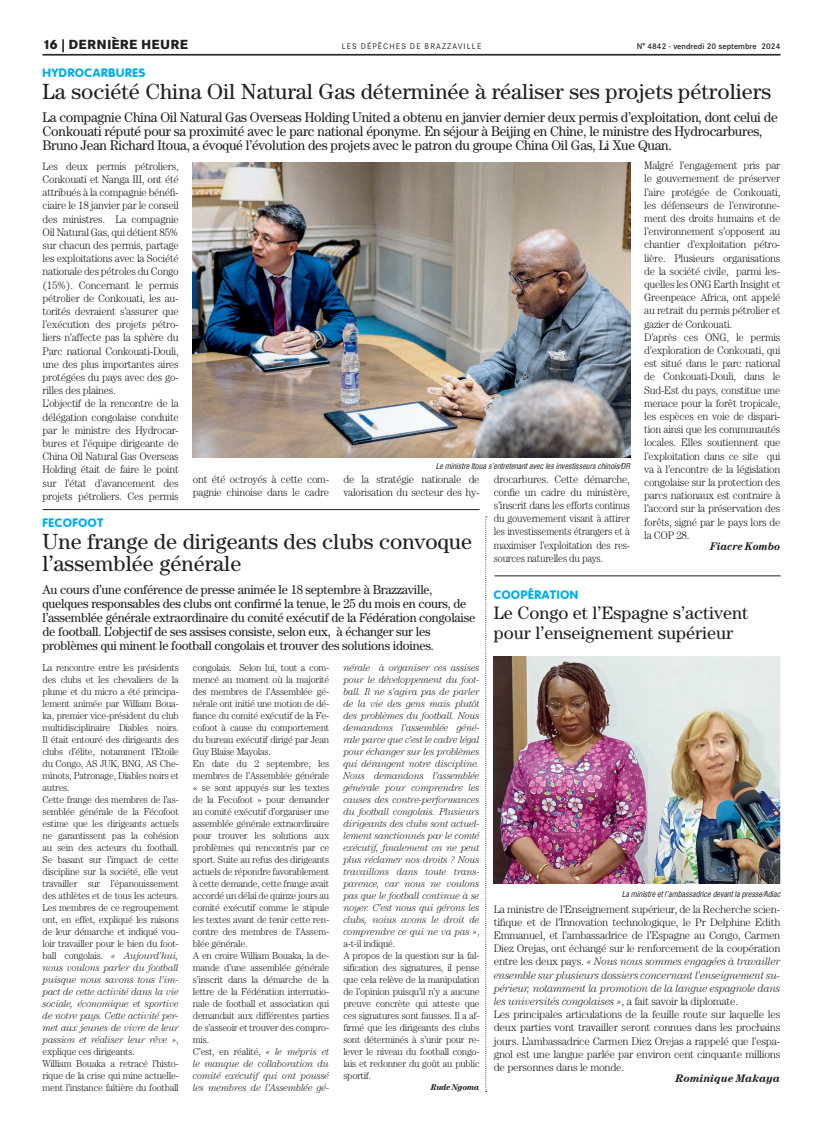
<style>
.page{position:relative;width:823px;height:1134px;background:#fff}
.page>*{position:absolute;margin:0;border:0;box-sizing:border-box;transform-origin:0 0}
.t1{font:22px/22px "Century";color:#231f20}
.t2{font:18px/20px "Century";color:#231f20}
.t3{font:14px/14px "Century";letter-spacing:-.02em;color:#231f20;scale:.96 1}
.t4{font:13px/14px "Century";letter-spacing:-.02em;color:#231f20;scale:.96 1}
.t5{font:800 13px "Corporate SBQ";letter-spacing:.02em;color:#231f20}
.t6{font:800 12px "Corporate Rounded";letter-spacing:.06em;color:#00aeef}
.t7{font:300 11px/13.2px "Century";letter-spacing:-.025em;color:#231f20;scale:.96 1}
.t8{font:300 11px/13.2px "Century";letter-spacing:-.025em;color:#231f20}
.t9{font:italic 700 11px "Century";color:#231f20}
.t10{font:italic 700 11px "Century";color:#231f20;scale:.94 1}
.t11{font:300 10px/12px "Century";letter-spacing:-.025em;color:#231f20;scale:.96 1}
.t12{font:italic 300 10px/12px "Century";letter-spacing:-.025em;color:#231f20;scale:.96 1}
.t13{font:italic 700 8.5px "Century";letter-spacing:-.025em;color:#231f20;scale:.96 1}
.t14{font:italic 8px "Corporate Condensed";color:#231f20}
.t15{font:500 8px "Corporate SBQ";color:#231f20}
.t16{font:8px "Corporate SBQ";letter-spacing:.135em;color:#231f20}
.s1{font-style:italic}
.s2{font-style:normal}
</style>
<div class="page">
<hr style="left:43px;top:54px;width:737px;height:1px;background:#231f20">
<hr style="left:43px;top:55px;width:737px;height:1px;background:#231f20">
<hr style="left:494px;top:575px;width:286px;height:1px;background:#231f20">
<img style="left:193px;top:162px;width:436px;height:296px">
<img style="left:493px;top:657px;width:287px;height:226px">
<svg style="left:485px;top:516px;width:1px;height:576px"></svg>
<hr style="left:43px;top:509px;width:436px;height:1px;background:#231f20">
<h3 class="t5" style="left:43px;top:36px;width:147px">16 | DERNIÈRE HEURE</h3>
<p class="t16" style="left:341px;top:41px;width:141px">LES DÉPÊCHES DE BRAZZAVILLE</p>
<p class="t15" style="left:636px;top:42px;width:145px">N° 4842 - vendredi 20 septembre 2024</p>
<p class="t6" style="left:43px;top:66px;width:104px">HYDROCARBURES</p>
<h1 class="t1" style="left:43px;top:81px;width:729px">La société China Oil Natural Gas déterminée à réaliser ses projets pétroliers</h1>
<p class="t3" style="left:43px;top:110px;width:766px">La compagnie China Oil Natural Gas Overseas Holding United a obtenu en janvier dernier deux permis d’exploitation, dont celui de<br>Conkouati réputé pour sa proximité avec le parc national éponyme. En séjour à Beijing en Chine, le ministre des Hydrocarbures,<br>Bruno Jean Richard Itoua, a évoqué l’évolution des projets avec le patron du groupe China Oil Gas, Li Xue Quan.</p>
<p class="t7" style="left:643px;top:159px;width:143px">Malgré l’engagement pris par le gouvernement de préserver l’aire protégée de Conkouati, les défenseurs de l’environne&shy;ment des droits humains et de l’environnement s’opposent au chantier d’exploitation pétro&shy;lière. Plusieurs organisations de la société civile, parmi les&shy;quelles les ONG Earth Insight et<br>Greenpeace Africa, ont appelé au retrait du permis pétrolier et gazier de Conkouati.<br>D’après ces ONG, le permis d’exploration de Conkouati, qui est situé dans le parc national de Conkouati-Douli, dans le<br>Sud-Est du pays, constitue une menace pour la forêt tropicale, les espèces en voie de dispari&shy;tion ainsi que les communautés locales. Elles soutiennent que l’exploitation dans ce site qui va à l’encontre de la législation congolaise sur la protection des parcs nationaux est contraire à l’accord sur la préservation des forêts, signé par le pays lors de la COP 28.</p>
<p class="t10" style="left:709px;top:540px;width:76px">Fiacre Kombo</p>
<p class="t7" style="left:43px;top:159px;width:143px">Les deux permis pétroliers,<br>Conkouati et Nanga III, ont été attribués à la compagnie bénéfi&shy;ciaire le 18 janvier par le conseil des ministres. La compagnie<br>Oil Natural Gas, qui détient 85% sur chacun des permis, partage les exploitations avec la Société nationale des pétroles du Congo (15%). Concernant le permis pétrolier de Conkouati, les au&shy;torités devraient s’assurer que l’exécution des projets pétro&shy;liers n’affecte pas la sphère du<br>Parc national Conkouati-Douli, une des plus importantes aires protégées du pays avec des go&shy;rilles des plaines.<br>L’objectif de la rencontre de la délégation congolaise conduite par le ministre des Hydrocar&shy;bures et l’équipe dirigeante de<br>China Oil Natural Gas Overseas<br>Holding était de faire le point sur l’état d’avancement des projets pétroliers. Ces permis</p>
<p class="t14" style="left:435px;top:462px;width:196px">Le ministre Itoua s’entretenant avec les investisseurs chinois/DR</p>
<p class="t7" style="left:493px;top:472px;width:143px;text-align:justify">drocarbures. Cette démarche, confie un cadre du ministère, s’inscrit dans les efforts continus du gouvernement visant à attirer les investissements étrangers et à maximiser l’exploitation des res&shy;sources naturelles du pays.</p>
<p class="t7" style="left:193px;top:472px;width:143px">ont été octroyés à cette com&shy;pagnie chinoise dans le cadre</p>
<p class="t7" style="left:343px;top:472px;width:143px">de la stratégie nationale de valorisation du secteur des hy-</p>
<p class="t6" style="left:43px;top:516px;width:62px">FECOFOOT</p>
<h1 class="t1" style="left:43px;top:530px;width:431px">Une frange de dirigeants des clubs convoque l’assemblée générale</h1>
<p class="t4" style="left:43px;top:582px;width:452px">Au cours d’une conférence de presse animée le 18 septembre à Brazzaville, quelques responsables des clubs ont confirmé la tenue, le 25 du mois en cours, de l’assemblée générale extraordinaire du comité exécutif de la Fédération congolaise de football. L’objectif de ses assises consiste, selon eux, à échanger sur les problèmes qui minent le football congolais et trouver des solutions idoines.</p>
<p class="t6" style="left:493px;top:588px;width:86px">COOPÉRATION</p>
<h2 class="t2" style="left:493px;top:603px;width:256px">Le Congo et l’Espagne s’activent pour l’enseignement supérieur</h2>
<p class="t11" style="left:43px;top:661px;width:143px">La rencontre entre les présidents des clubs et les chevaliers de la plume et du micro a été principa&shy;lement animée par William Boua&shy;ka, premier vice-président du club multidisciplinaire Diables noirs.<br>Il était entouré des dirigeants des clubs d’élite, notamment l’Etoile du Congo, AS JUK, BNG, AS Che&shy;minots, Patronage, Diables noirs et autres.<br>Cette frange des membres de l’as&shy;semblée générale de la Fécofoot estime que les dirigeants actuels ne garantissent pas la cohésion au sein des acteurs du football.<br>Se basant sur l’impact de cette discipline sur la société, elle veut travailler sur l’épanouissement des athlètes et de tous les acteurs.<br>Les membres de ce regroupement ont, en effet, expliqué les raisons de leur démarche et indiqué vou&shy;loir travailler pour le bien du foot&shy;ball congolais. <span class="s1">« Aujourd’hui, nous voulons parler du football puisque nous savons tous l’im&shy;pact de cette activité dans la vie sociale, économique et sportive de notre pays. Cette activité per&shy;met aux jeunes de vivre de leur passion et réaliser leur rêve »</span>, explique ces dirigeants.<br>William Bouaka a retracé l’histo&shy;rique de la crise qui mine actuelle&shy;ment l’instance faîtière du football</p>
<p class="t11" style="left:193px;top:661px;width:143px">congolais. Selon lui, tout a com&shy;mencé au moment où la majorité des membres de l’Assemblée gé&shy;nérale ont initié une motion de dé&shy;fiance du comité exécutif de la Fe&shy;cofoot à cause du comportement du bureau exécutif dirigé par Jean<br>Guy Blaise Mayolas.<br>En date du 2 septembre, les membres de l’Assemblée générale « se sont appuyés sur les textes de la Fecofoot » pour demander au comité exécutif d’organiser une assemblée générale extraordinaire pour trouver les solutions aux problèmes qui rencontrés par ce sport. Suite au refus des dirigeants actuels de répondre favorablement à cette demande, cette frange avait accordé un délai de quinze jours au comité exécutif comme le stipule les textes avant de tenir cette ren&shy;contre des membres de l’Assem&shy;blée générale.<br>A en croire William Bouaka, la de&shy;mande d’une assemblée générale s’inscrit dans la démarche de la lettre de la Fédération internatio&shy;nale de football et association qui demandait aux différentes parties de s’asseoir et trouver des compro&shy;mis.<br>C’est, en réalité, <span class="s1">« le mépris et le manque de collaboration du comité exécutif qui ont poussé les membres de l’Assemblée gé-</span></p>
<p class="t12" style="left:343px;top:661px;width:143px">nérale à organiser ces assises pour le développement du foot&shy;ball. Il ne s’agira pas de parler de la vie des gens mais plutôt des problèmes du football. Nous demandons l’assemblée géné&shy;rale parce que c’est le cadre légal pour échanger sur les problèmes qui dérangent notre discipline.<br>Nous demandons l’assemblée générale pour comprendre les causes des contre-performances du football congolais. Plusieurs dirigeants des clubs sont actuel&shy;lement sanctionnés par le comté exécutif, finalement on ne peut plus réclamer nos droits ? Nous travaillons dans toute trans&shy;parence, car nous ne voulons pas que le football continue à se noyer. C’est nous qui gérons les clubs, noius avons le droit de comprendre ce qui ne va pas »<span class="s2">, a-t-il indiqué.<br>A propos de la question sur la fal&shy;sification des signatures, il pense que cela relève de la manipulation de l’opinion puisqu’il n’y a aucune preuve concrète qui atteste que ces signatures sont fausses. Il a af&shy;firmé que les dirigeants des clubs sont déterminés à s’unir pour re&shy;lever le niveau du football congo&shy;lais et redonner du goût au public sportif.</span></p>
<p class="t13" style="left:430px;top:1082px;width:52px">Rude Ngoma</p>
<p class="t14" style="left:621px;top:889px;width:160px">La ministre et l’ambassadrice devant la presse/Adiac</p>
<p class="t8" style="left:493px;top:902px;width:288px">La ministre de l’Enseignement supérieur, de la Recherche scien&shy;tifique et de l’Innovation technologique, le Pr Delphine Edith Emmanuel, et l’ambassadrice de l’Espagne au Congo, Carmen Diez Orejas, ont échangé sur le renforcement de la coopération entre les deux pays. <span class="s1">« Nous nous sommes engagées à travailler ensemble sur plusieurs dossiers concernant l’enseignement su&shy;périeur, notamment la promotion de la langue espagnole dans les universités congolaises »</span>, a fait savoir la diplomate.<br>Les principales articulations de la feuille route sur laquelle les deux parties vont travailler seront connues dans les prochains jours. L’ambassadrice Carmen Diez Orejas a rappelé que l’espa&shy;gnol est une langue parlée par environ cent cinquante millions de personnes dans le monde.</p>
<p class="t9" style="left:675px;top:1072px;width:106px">Rominique Makaya</p>
</div>
